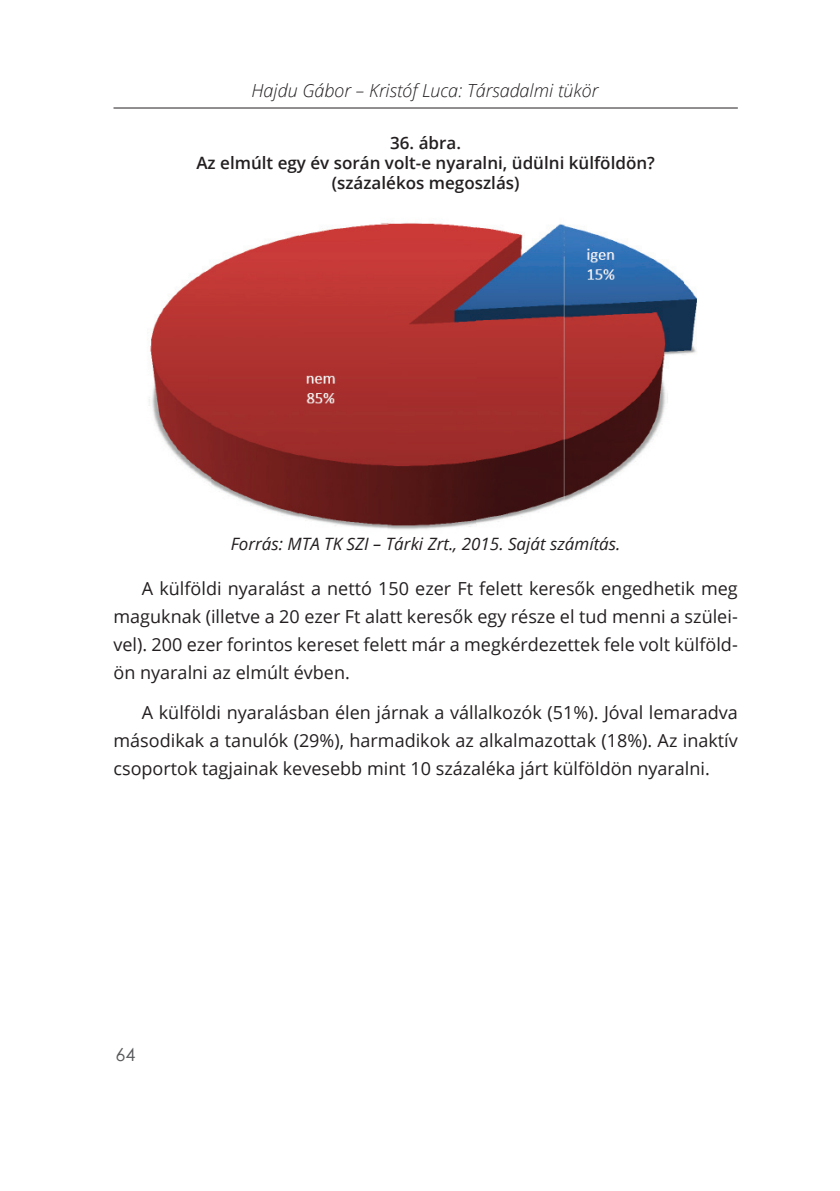
<style>
.page{position:relative;width:840px;height:1191px;background:#fff}
.page>*{position:absolute;margin:0;border:0;box-sizing:border-box;transform-origin:0 0}
.t1{font:18px/28px "Open Sans";color:#231f20;text-align:justify}
.t2{font:italic 300 18px "Open Sans";color:#231f20}
.t3{font:18px "Century Gothic";color:#57585a}
.t4{font:600 17px/20px "Open Sans";color:#231f20;text-align:center}
.t5{font:italic 17px "Open Sans";color:#231f20}
</style>
<div class="page">
<hr style="left:113px;top:108px;width:624px;height:1px;background:#231f20">
<img style="left:149px;top:222px;width:548px;height:308px">
<p class="t2" style="left:251px;top:78px;width:348px">Hajdu Gábor – Kristóf Luca: Társadalmi tükör</p>
<p class="t4" style="left:196px;top:133px;width:460px">36. ábra.<br>Az elmúlt egy év során volt-e nyaralni, üdülni külföldön? (százalékos megoszlás)</p>
<p class="t5" style="left:231px;top:532px;width:391px">Forrás: MTA TK SZI – Tárki Zrt., 2015. Saját számítás.</p>
<p class="t1" style="left:113px;top:574px;width:625px;text-indent:28px">A külföldi nyaralást a nettó 150 ezer Ft felett keresők engedhetik meg maguknak (illetve a 20 ezer Ft alatt keresők egy része el tud menni a szülei&shy;vel). 200 ezer forintos kereset felett már a megkérdezettek fele volt külföld&shy;ön nyaralni az elmúlt évben.</p>
<p class="t1" style="left:113px;top:697px;width:625px;text-indent:28px">A külföldi nyaralásban élen járnak a vállalkozók (51%). Jóval lemaradva másodikak a tanulók (29%), harmadikok az alkalmazottak (18%). Az inaktív csoportok tagjainak kevesebb mint 10 százaléka járt külföldön nyaralni.</p>
<p class="t3" style="left:115px;top:1041px;width:21px">64</p>
</div>
